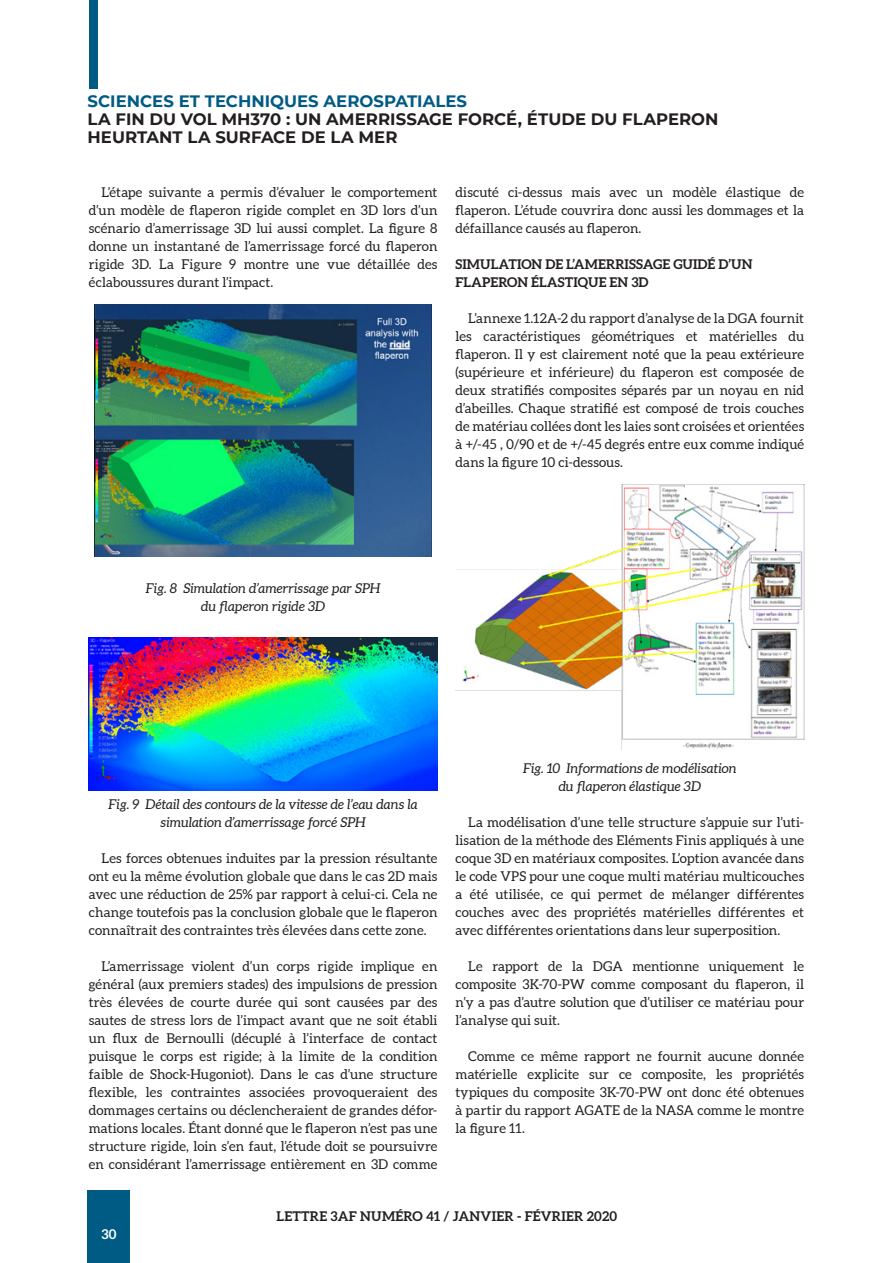
<style>
.page{position:relative;width:893px;height:1263px;background:#fff}
.page>*{position:absolute;margin:0;border:0;box-sizing:border-box;transform-origin:0 0}
.t1{font:700 16.5px/18px "Montserrat";color:#231f20}
.t2{font:700 16.5px "Montserrat";color:#005b84}
.t3{font:13.5px/18px "Aleo";letter-spacing:.01em;color:#231f20;text-align:justify}
.t4{font:italic 13.5px/18px "Aleo";letter-spacing:.005em;color:#231f20;text-align:center}
.justifié{font:700 13.5px/18px "Aleo";letter-spacing:.005em;color:#231f20}
.justifié-2{font:700 13.5px "Aleo";color:#fff}
</style>
<div class="page">
<div style="left:88px;top:1191px;width:42px;height:72px;background:#005b84"></div>
<div style="left:89px;top:0;width:8px;height:89px;background:#005b84"></div>
<img style="left:95px;top:305px;width:336px;height:252px">
<img style="left:89px;top:638px;width:348px;height:152px">
<img style="left:455px;top:485px;width:349px;height:265px">
<p class="t2" style="left:88px;top:89px;width:381px">SCIENCES ET TECHNIQUES AEROSPATIALES</p>
<p class="t1" style="left:88px;top:109px;width:632px">LA FIN DU VOL MH370 : UN AMERRISSAGE FORCÉ, ÉTUDE DU FLAPERON<br>HEURTANT LA SURFACE DE LA MER</p>
<p class="t3" style="left:89px;top:183px;width:350px;text-indent:13px">L’étape suivante a permis d’évaluer le comportement d’un modèle de flaperon rigide complet en 3D lors d’un scénario d’amerrissage 3D lui aussi complet. La figure 8 donne un instantané de l’amerrissage forcé du flaperon rigide 3D. La Figure 9 montre une vue détaillée des éclaboussures durant l’impact.</p>
<p class="t3" style="left:455px;top:183px;width:350px">discuté ci-dessus mais avec un modèle élastique de flaperon. L’étude couvrira donc aussi les dommages et la défaillance causés au flaperon.</p>
<p class="justifié" style="left:455px;top:255px;width:299px">SIMULATION DE L’AMERRISSAGE GUIDÉ D’UN<br>FLAPERON ÉLASTIQUE EN 3D</p>
<p class="t3" style="left:455px;top:309px;width:350px;text-indent:13px">L’annexe 1.12A-2 du rapport d’analyse de la DGA fournit les caractéristiques géométriques et matérielles du flaperon. Il y est clairement noté que la peau extérieure (supérieure et inférieure) du flaperon est composée de deux stratifiés composites séparés par un noyau en nid d’abeilles. Chaque stratifié est composé de trois couches de matériau collées dont les laies sont croisées et orientées à +/-45 , 0/90 et de +/-45 degrés entre eux comme indiqué dans la figure 10 ci-dessous.</p>
<p class="t4" style="left:146px;top:579px;width:236px">Fig. 8 Simulation d’amerrissage par SPH du flaperon rigide 3D</p>
<p class="t4" style="left:109px;top:795px;width:311px">Fig. 9 Détail des contours de la vitesse de l’eau dans la simulation d’amerrissage forcé SPH</p>
<p class="t3" style="left:89px;top:849px;width:350px;text-indent:13px">Les forces obtenues induites par la pression résultante ont eu la même évolution globale que dans le cas 2D mais avec une réduction de 25% par rapport à celui-ci. Cela ne change toutefois pas la conclusion globale que le flaperon connaîtrait des contraintes très élevées dans cette zone.</p>
<p class="t3" style="left:89px;top:957px;width:350px;text-indent:13px">L’amerrissage violent d’un corps rigide implique en général (aux premiers stades) des impulsions de pression très élevées de courte durée qui sont causées par des sautes de stress lors de l’impact avant que ne soit établi un flux de Bernoulli (décuplé à l’interface de contact puisque le corps est rigide; à la limite de la condition faible de Shock-Hugoniot). Dans le cas d’une structure flexible, les contraintes associées provoqueraient des dommages certains ou déclencheraient de grandes défor&shy;mations locales. Étant donné que le flaperon n’est pas une structure rigide, loin s’en faut, l’étude doit se poursuivre en considérant l’amerrissage entièrement en 3D comme</p>
<p class="t4" style="left:523px;top:759px;width:215px">Fig. 10 Informations de modélisation du flaperon élastique 3D</p>
<p class="t3" style="left:455px;top:813px;width:350px;text-indent:13px">La modélisation d’une telle structure s’appuie sur l’uti&shy;lisation de la méthode des Eléments Finis appliqués à une coque 3D en matériaux composites. L’option avancée dans le code VPS pour une coque multi matériau multicouches a été utilisée, ce qui permet de mélanger différentes couches avec des propriétés matérielles différentes et avec différentes orientations dans leur superposition.</p>
<p class="t3" style="left:455px;top:957px;width:350px;text-indent:13px">Le rapport de la DGA mentionne uniquement le composite 3K-70-PW comme composant du flaperon, il n’y a pas d’autre solution que d’utiliser ce matériau pour l’analyse qui suit.</p>
<p class="t3" style="left:455px;top:1047px;width:350px;text-indent:13px">Comme ce même rapport ne fournit aucune donnée matérielle explicite sur ce composite, les propriétés typiques du composite 3K-70-PW ont donc été obtenues à partir du rapport AGATE de la NASA comme le montre la figure 11.</p>
<p class="justifié-2" style="left:101px;top:1225px;width:17px">30</p>
<p class="justifié" style="left:277px;top:1208px;width:342px">LETTRE 3AF NUMÉRO 41 / JANVIER - FÉVRIER 2020</p>
</div>
